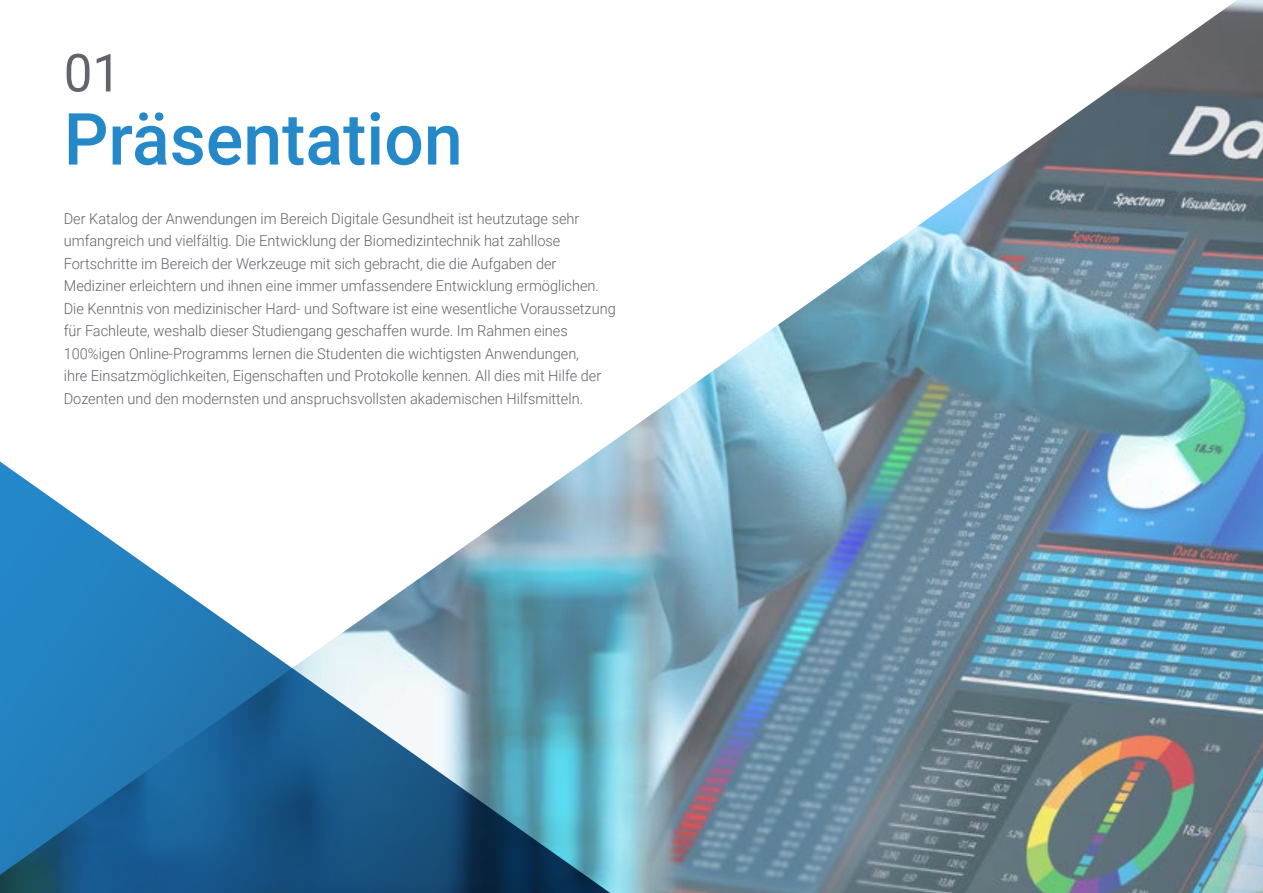
<style>
.page{position:relative;width:1263px;height:893px;background:#fff}
.page>*{position:absolute;margin:0;border:0;box-sizing:border-box;transform-origin:0 0}
.t1{font:500 72px "Roboto";color:#2488c9}
.t2{font:52.5px "Roboto";color:#61646a}
.t3{font:300 15px/22.5px "Roboto";color:#61646a}
</style>
<div class="page">
<img style="left:607px;top:0;width:656px;height:893px">
<svg style="left:0;top:446px;width:640px;height:447px"></svg>
<h2 class="t2" style="left:64px;top:36px;width:59px">01</h2>
<h1 class="t1" style="left:64px;top:89px;width:400px">Präsentation</h1>
<p class="t3" style="left:64px;top:207px;width:553px">Der Katalog der Anwendungen im Bereich Digitale Gesundheit ist heutzutage sehr umfangreich und vielfältig. Die Entwicklung der Biomedizintechnik hat zahllose Fortschritte im Bereich der Werkzeuge mit sich gebracht, die die Aufgaben der Mediziner erleichtern und ihnen eine immer umfassendere Entwicklung ermöglichen.<br>Die Kenntnis von medizinischer Hard- und Software ist eine wesentliche Voraussetzung für Fachleute, weshalb dieser Studiengang geschaffen wurde. Im Rahmen eines 100%igen Online-Programms lernen die Studenten die wichtigsten Anwendungen,<br>ihre Einsatzmöglichkeiten, Eigenschaften und Protokolle kennen. All dies mit Hilfe der Dozenten und den modernsten und anspruchsvollsten akademischen Hilfsmitteln.</p>
</div>
